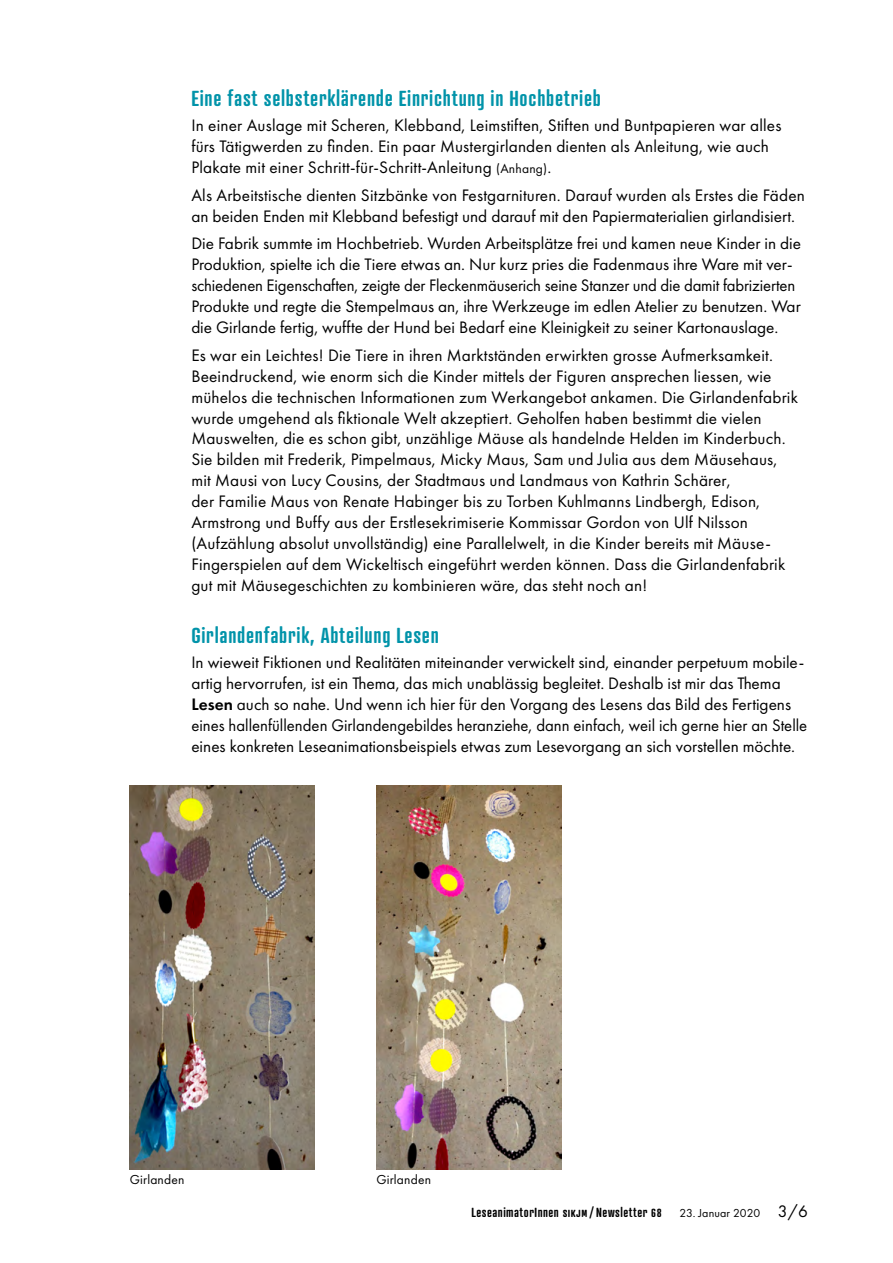
<style>
.page{position:relative;width:893px;height:1263px;background:#fff}
.page>*{position:absolute;margin:0;border:0;box-sizing:border-box;transform-origin:0 0}
.t1{font:600 21px "Atrament Std";letter-spacing:.035em;color:#0093a9}
.t2{font:17.25px/21px "Futura PT";letter-spacing:.01em;color:#000}
.t3{font:13.5px "Futura PT";letter-spacing:.015em;color:#000}
.t4{font:600 12.75px "Atrament Std";letter-spacing:.04em;color:#000}
.t5{font:12px "Futura PT";letter-spacing:.01em;color:#000}
.s1{font-size:13.5px}
.s2{font-weight:600}
.s3{font-size:17.25px}
</style>
<div class="page">
<img style="left:376px;top:785px;width:185px;height:384px">
<img style="left:130px;top:785px;width:185px;height:384px">
<p class="t1" style="left:191px;top:85px;width:411px">Eine fast selbsterklärende Einrichtung in Hochbetrieb</p>
<p class="t2" style="left:191px;top:115px;width:592px">In einer Auslage mit Scheren, Klebband, Leimstiften, Stiften und Buntpapieren war alles fürs Tätigwerden zu finden. Ein paar Mustergirlanden dienten als Anleitung, wie auch<br>Plakate mit einer Schritt-für-Schritt-Anleitung <span class="s1">(Anhang)</span>.</p>
<p class="t2" style="left:191px;top:184px;width:615px">Als Arbeitstische dienten Sitzbänke von Festgarnituren. Darauf wurden als Erstes die Fäden an beiden Enden mit Klebband befestigt und darauf mit den Papiermaterialien girlandisiert.</p>
<p class="t2" style="left:191px;top:233px;width:611px">Die Fabrik summte im Hochbetrieb. Wurden Arbeitsplätze frei und kamen neue Kinder in die Produktion, spielte ich die Tiere etwas an. Nur kurz pries die Fadenmaus ihre Ware mit ver&shy;schiedenen Eigenschaften, zeigte der Fleckenmäuserich seine Stanzer und die damit fabrizierten Produkte und regte die Stempelmaus an, ihre Werkzeuge im edlen Atelier zu benutzen. War die Girlande fertig, wuffte der Hund bei Bedarf eine Kleinigkeit zu seiner Kartonauslage.</p>
<p class="t2" style="left:191px;top:344px;width:608px">Es war ein Leichtes! Die Tiere in ihren Marktständen erwirkten grosse Aufmerksamkeit.<br>Beeindruckend, wie enorm sich die Kinder mittels der Figuren ansprechen liessen, wie mühelos die technischen Informationen zum Werkangebot ankamen. Die Girlandenfabrik wurde umgehend als fiktionale Welt akzeptiert. Geholfen haben bestimmt die vielen Mauswelten, die es schon gibt, unzählige Mäuse als handelnde Helden im Kinderbuch.<br>Sie bilden mit Frederik, Pimpelmaus, Micky Maus, Sam und Julia aus dem Mäusehaus, mit Mausi von Lucy Cousins, der Stadtmaus und Landmaus von Kathrin Schärer,<br>der Familie Maus von Renate Habinger bis zu Torben Kuhlmanns Lindbergh, Edison, Armstrong und Buffy aus der Erstlesekrimiserie Kommissar Gordon von Ulf Nilsson (Aufzählung absolut unvollständig) eine Parallelwelt, in die Kinder bereits mit Mäuse-Fingerspielen auf dem Wickeltisch eingeführt werden können. Dass die Girlandenfabrik gut mit Mäusegeschichten zu kombinieren wäre, das steht noch an!</p>
<p class="t1" style="left:191px;top:622px;width:249px">Girlandenfabrik, Abteilung Lesen</p>
<p class="t2" style="left:191px;top:652px;width:617px">In wieweit Fiktionen und Realitäten miteinander verwickelt sind, einander perpetuum mobile&shy;artig hervorrufen, ist ein Thema, das mich unablässig begleitet. Deshalb ist mir das Thema <span class="s2">Lesen</span> auch so nahe. Und wenn ich hier für den Vorgang des Lesens das Bild des Fertigens eines hallenfüllenden Girlandengebildes heranziehe, dann einfach, weil ich gerne hier an Stelle eines konkreten Leseanimationsbeispiels etwas zum Lesevorgang an sich vorstellen möchte.</p>
<p class="t3" style="left:130px;top:1172px;width:56px">Girlanden</p>
<p class="t3" style="left:376px;top:1172px;width:56px">Girlanden</p>
<p class="t4" style="left:471px;top:1204px;width:192px">LeseanimatorInnen SIKJM / Newsletter 68</p>
<p class="t5" style="left:679px;top:1206px;width:130px">23. Januar 2020 <span class="s3">3/6</span></p>
</div>
